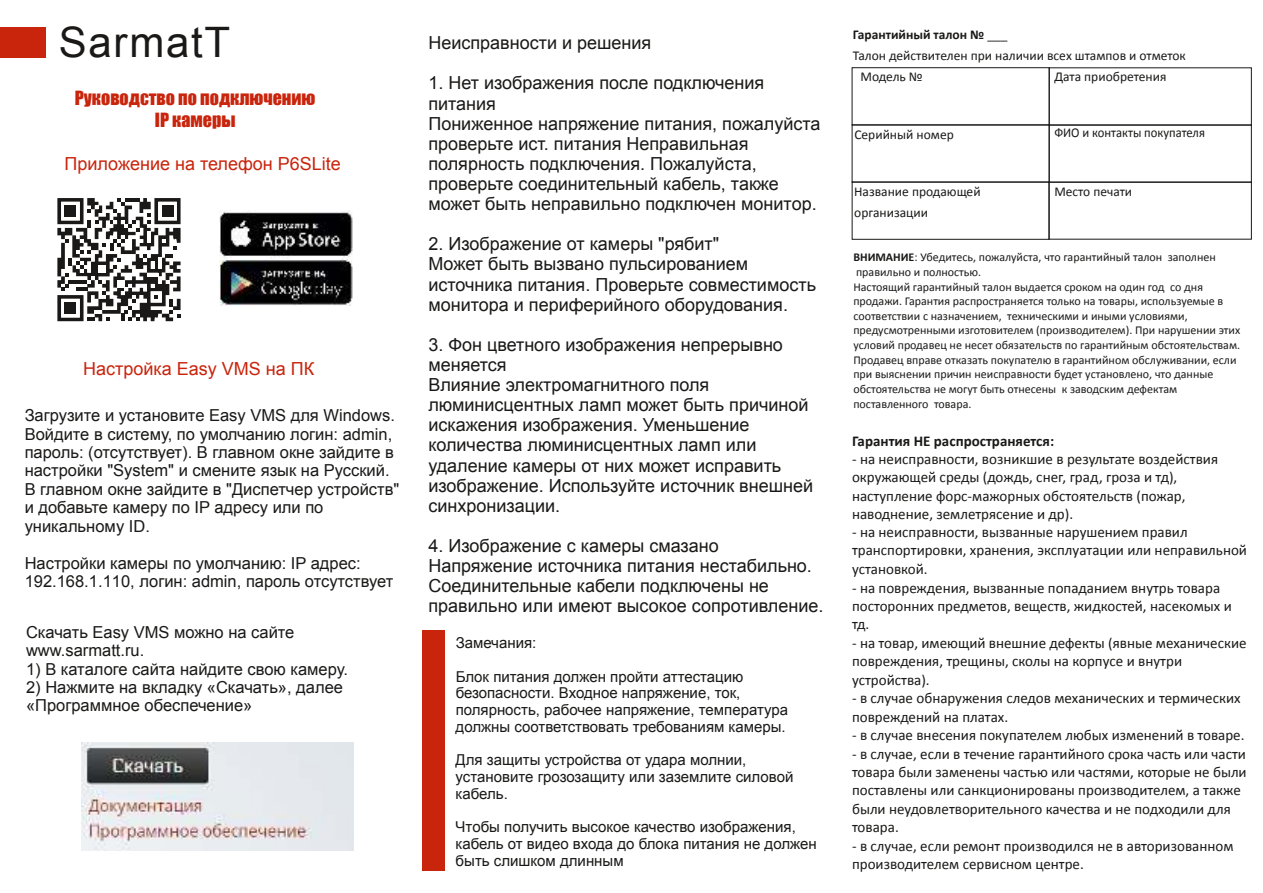
<style>
.page{position:relative;width:1263px;height:893px;background:#fff}
.page>*{position:absolute;margin:0;border:0;box-sizing:border-box;transform-origin:0 0}
.t1{font:42px "Arial";letter-spacing:.04em;color:#1a1918}
.t2{font:18px/20.1px "Arial";color:#1a1918}
.t3{font:18px "Arial";color:#c9240c}
.t4{font:18px/21.9px "Impact";color:#c9240c;text-align:center}
.t5{font:16.5px/18.5px "Arial";color:#1a1918}
.t6{font:15px/18.3px "Calibri";color:#1a1918}
.t7{font:15px/16.8px "Arial";color:#1a1918}
.t8{font:700 15px "Calibri";color:#1a1918}
.t9{font:13.5px/20.7px "Calibri";color:#1a1918}
.t10{font:13.5px "Calibri";color:#1a1918;scale:.94 1}
.t11{font:700 13.5px "Calibri";color:#1a1918}
.t12{font:12px/14.7px "Calibri";color:#1a1918}
.s1{font-weight:400}
.s2{font-weight:700}
</style>
<div class="page">
<div style="left:852px;top:67px;width:198px;height:58px;border:1px solid #1a1918"></div>
<div style="left:1049px;top:125px;width:203px;height:58px;border:1px solid #1a1918"></div>
<div style="left:852px;top:124px;width:197px;height:59px;border:1px solid #1a1918"></div>
<div style="left:852px;top:182px;width:198px;height:58px;border:1px solid #1a1918"></div>
<div style="left:1px;top:27px;width:45px;height:30px;background:#c9240c"></div>
<img style="left:219px;top:211px;width:134px;height:94px">
<img style="left:82px;top:742px;width:271px;height:109px">
<svg style="left:57px;top:198px;width:124px;height:124px"></svg>
<div style="left:422px;top:630px;width:23px;height:241px;background:#c9240c"></div>
<h1 class="t1" style="left:59px;top:14px;width:173px">SarmatT</h1>
<p class="t4" style="left:75px;top:87px;width:242px">Руководство по подключению<br>IP камеры</p>
<p class="t3" style="left:65px;top:152px;width:278px">Приложение на телефон P6SLite</p>
<p class="t3" style="left:83px;top:357px;width:233px">Настройка Easy VMS на ПК</p>
<p class="t5" style="left:25px;top:406px;width:376px">Загрузите и установите Easy VMS для Windows.<br>Войдите в систему, по умолчанию логин: admin, пароль: (отсутствует). В главном окне зайдите в настройки "System" и смените язык на Русский.<br>В главном окне зайдите в "Диспетчер устройств" и добавьте камеру по IP адресу или по уникальному ID.</p>
<p class="t5" style="left:25px;top:554px;width:370px">Настройки камеры по умолчанию: IP адрес:<br>192.168.1.110, логин: admin, пароль отсутствует</p>
<p class="t5" style="left:26px;top:623px;width:270px">Скачать Easy VMS можно на сайте www.sarmatt.ru.</p>
<p class="t5" style="left:26px;top:660px;width:323px">1) В каталоге сайта найдите свою камеру.</p>
<p class="t5" style="left:26px;top:678px;width:318px">2) Нажмите на вкладку «Скачать», далее «Программное обеспечение»</p>
<p class="t2" style="left:428px;top:33px;width:224px">Неисправности и решения</p>
<p class="t2" style="left:428px;top:73px;width:394px">1. Нет изображения после подключения питания<br>Пониженное напряжение питания, пожалуйста проверьте ист. питания Неправильная полярность подключения. Пожалуйста, проверьте соединительный кабель, также может быть неправильно подключен монитор.</p>
<p class="t2" style="left:428px;top:234px;width:389px">2. Изображение от камеры "рябит"<br>Может быть вызвано пульсированием источника питания. Проверьте совместимость монитора и периферийного оборудования.</p>
<p class="t2" style="left:428px;top:335px;width:386px">3. Фон цветного изображения непрерывно меняется<br>Влияние электромагнитного поля люминисцентных ламп может быть причиной искажения изображения. Уменьшение количества люминисцентных ламп или удаление камеры от них может исправить изображение. Используйте источник внешней синхронизации.</p>
<p class="t2" style="left:428px;top:536px;width:397px">4. Изображение с камеры смазано Напряжение источника питания нестабильно.<br>Соединительные кабели подключены не правильно или имеют высокое сопротивление.</p>
<p class="t7" style="left:456px;top:635px;width:82px">Замечания:</p>
<p class="t7" style="left:456px;top:668px;width:334px">Блок питания должен пройти аттестацию безопасности. Входное напряжение, ток, полярность, рабочее напряжение, температура должны соответствовать требованиям камеры.</p>
<p class="t7" style="left:456px;top:752px;width:339px">Для защиты устройства от удара молнии, установите грозозащиту или заземлите силовой кабель.</p>
<p class="t7" style="left:456px;top:819px;width:363px">Чтобы получить высокое качество изображения, кабель от видео входа до блока питания не должен быть слишком длинным</p>
<p class="t11" style="left:853px;top:26px;width:156px">Гарантийный талон № <span class="s1">___</span></p>
<p class="t9" style="left:860px;top:66px;width:64px">Модель №</p>
<p class="t9" style="left:853px;top:45px;width:335px">Талон действителен при наличии всех штампов и отметок</p>
<p class="t9" style="left:1054px;top:66px;width:114px">Дата приобретения</p>
<p class="t9" style="left:854px;top:124px;width:101px">Серийный номер</p>
<p class="t9" style="left:854px;top:181px;width:128px">Название продающей организации</p>
<p class="t10" style="left:1054px;top:124px;width:162px">ФИО и контакты покупателя</p>
<p class="t9" style="left:1054px;top:181px;width:79px">Место печати</p>
<p class="t12" style="left:853px;top:249px;width:388px"><span class="s2">ВНИМАНИЕ</span>: Убедитесь, пожалуйста, что гарантийный талон заполнен правильно и полностью.<br>Настоящий гарантийный талон выдается сроком на один год со дня продажи. Гарантия распространяется только на товары, используемые в соответствии с назначением, техническими и иными условиями, предусмотренными изготовителем (производителем). При нарушении этих условий продавец не несет обязательств по гарантийным обстоятельствам.<br>Продавец вправе отказать покупателю в гарантийном обслуживании, если при выяснении причин неисправности будет установлено, что данные обстоятельства не могут быть отнесены к заводским дефектам поставленного товара.</p>
<p class="t8" style="left:852px;top:431px;width:204px">Гарантия НЕ распространяется:</p>
<p class="t6" style="left:852px;top:450px;width:368px">- на неисправности, возникшие в результате воздействия окружающей среды (дождь, снег, град, гроза и тд), наступление форс-мажорных обстоятельств (пожар, наводнение, землетрясение и др).</p>
<p class="t6" style="left:852px;top:523px;width:396px">- на неисправности, вызванные нарушением правил транспортировки, хранения, эксплуатации или неправильной установкой.</p>
<p class="t6" style="left:852px;top:578px;width:381px">- на повреждения, вызванные попаданием внутрь товара посторонних предметов, веществ, жидкостей, насекомых и тд.</p>
<p class="t6" style="left:852px;top:634px;width:396px">- на товар, имеющий внешние дефекты (явные механические повреждения, трещины, сколы на корпусе и внутри устройства).</p>
<p class="t6" style="left:852px;top:689px;width:390px">- в случае обнаружения следов механических и термических повреждений на платах.</p>
<p class="t6" style="left:852px;top:726px;width:394px">- в случае внесения покупателем любых изменений в товаре.</p>
<p class="t6" style="left:852px;top:745px;width:396px">- в случае, если в течение гарантийного срока часть или части товара были заменены частью или частями, которые не были поставлены или санкционированы производителем, а также были неудовлетворительного качества и не подходили для товара.</p>
<p class="t6" style="left:852px;top:837px;width:383px">- в случае, если ремонт производился не в авторизованном производителем сервисном центре.</p>
</div>
